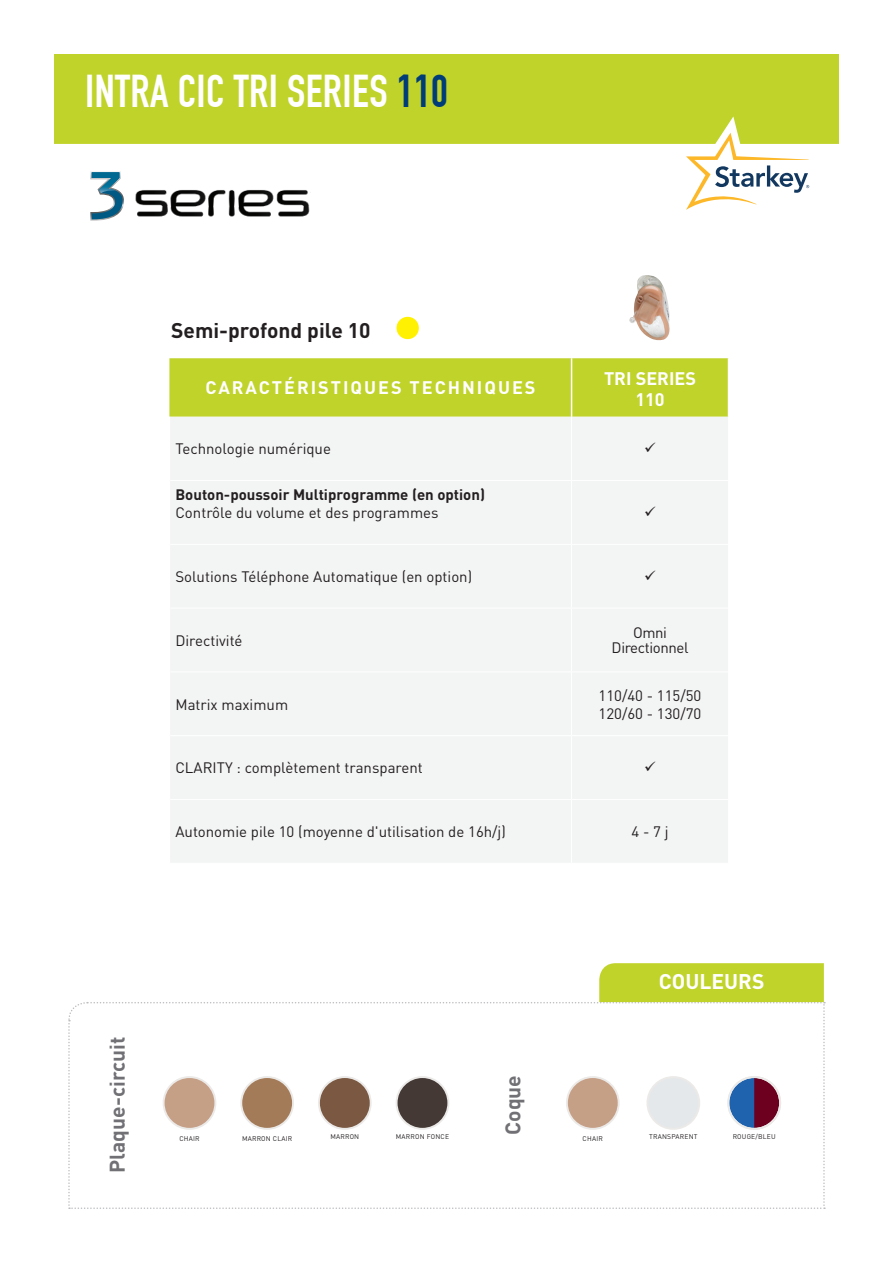
<style>
.page{position:relative;width:893px;height:1263px;background:#fff}
.page>*{position:absolute;margin:0;border:0;box-sizing:border-box;transform-origin:0 0}
.t1{font:45px "DIN Engschrift";letter-spacing:.01em;color:#fff}
.t2{font:700 21px "DINOT";color:#717074}
.t3{font:700 21px "DINOT";color:#231f20}
.t4{font:700 21px "DINOT";color:#fff}
.t5{font:700 18px "DINOT";letter-spacing:.11em;color:#fff}
.t6{font:700 18px/21px "DINOT";color:#fff;text-align:center}
.t7{font:15px/18px "DINOT";color:#231f20}
.t8{font:700 15px "DINOT";color:#231f20}
.t9{font:15px/15px "DINOT";letter-spacing:-.025em;color:#231f20;text-align:center}
.t10{font:6.75px "DINOT";letter-spacing:.03em;color:#231f20}
.s1{color:#003d78}
</style>
<div class="page">
<svg style="left:68px;top:963px;width:757px;height:246px"></svg>
<div style="left:727px;top:1076px;width:54px;height:54px;border:2px solid #ebeae8;border-radius:50%"></div>
<div style="left:54px;top:54px;width:785px;height:90px;background:#c0d32b"></div>
<svg style="left:686px;top:133px;width:123px;height:77px"></svg>
<img style="left:629px;top:275px;width:41px;height:66px">
<div style="left:169px;top:358px;width:559px;height:59px;background:#c0d32b"></div>
<div style="left:171px;top:417px;width:557px;height:445px;background:#f3f4f4"></div>
<hr style="left:571px;top:417px;width:1px;height:63px;background:#fff">
<hr style="left:571px;top:481px;width:1px;height:63px;background:#fff">
<hr style="left:170px;top:544px;width:402px;height:1px;background:#fff">
<hr style="left:572px;top:544px;width:157px;height:1px;background:#fff">
<hr style="left:571px;top:545px;width:1px;height:63px;background:#fff">
<hr style="left:170px;top:608px;width:402px;height:1px;background:#fff">
<hr style="left:572px;top:608px;width:157px;height:1px;background:#fff">
<hr style="left:571px;top:608px;width:1px;height:63px;background:#fff">
<hr style="left:170px;top:671px;width:402px;height:1px;background:#fff">
<hr style="left:572px;top:671px;width:157px;height:1px;background:#fff">
<hr style="left:571px;top:672px;width:1px;height:63px;background:#fff">
<hr style="left:170px;top:735px;width:402px;height:1px;background:#fff">
<hr style="left:572px;top:735px;width:157px;height:1px;background:#fff">
<hr style="left:571px;top:736px;width:1px;height:63px;background:#fff">
<hr style="left:170px;top:799px;width:402px;height:1px;background:#fff">
<hr style="left:572px;top:799px;width:157px;height:1px;background:#fff">
<hr style="left:571px;top:800px;width:1px;height:63px;background:#fff">
<hr style="left:572px;top:480px;width:156px;height:1px;background:#fff">
<hr style="left:170px;top:480px;width:402px;height:1px;background:#fff">
<hr style="left:571px;top:358px;width:1px;height:59px;background:#fff">
<div style="left:396px;top:317px;width:23px;height:22px;background:#fff101;border-radius:50%"></div>
<svg style="left:90px;top:171px;width:34px;height:50px"></svg>
<div style="left:229px;top:190px;width:6px;height:27px;background:#4b4c4b;border-radius:3px"></div>
<div style="left:229px;top:190px;width:5px;height:26px;background:#050504;border-radius:2px"></div>
<svg style="left:136px;top:190px;width:90px;height:27px"></svg>
<svg style="left:238px;top:190px;width:71px;height:27px"></svg>
<svg style="left:645px;top:443px;width:10px;height:10px"></svg>
<svg style="left:645px;top:506px;width:10px;height:10px"></svg>
<svg style="left:645px;top:570px;width:10px;height:10px"></svg>
<svg style="left:645px;top:762px;width:10px;height:9px"></svg>
<h1 class="t1" style="left:85px;top:65px;width:364px">INTRA CIC TRI SERIES <span class="s1">110</span></h1>
<h1 class="t1" style="left:128px;top:77px;width:303px">TRI SERIES SANS-FIL</h1>
<h2 class="t3" style="left:171px;top:317px;width:201px">Semi-profond pile 10</h2>
<p class="t5" style="left:205px;top:376px;width:332px">CARACTÉRISTIQUES TECHNIQUES</p>
<p class="t6" style="left:604px;top:367px;width:94px">TRI SERIES<br>110</p>
<p class="t7" style="left:175px;top:440px;width:157px">Technologie numérique</p>
<p class="t8" style="left:175px;top:485px;width:311px">Bouton-poussoir Multiprogramme (en option)</p>
<p class="t7" style="left:175px;top:503px;width:265px">Contrôle du volume et des programmes</p>
<p class="t7" style="left:175px;top:567px;width:298px">Solutions Téléphone Automatique (en option)</p>
<p class="t7" style="left:175px;top:631px;width:69px">Directivité</p>
<p class="t9" style="left:612px;top:625px;width:78px">Omni<br>Directionnel</p>
<p class="t7" style="left:175px;top:695px;width:114px">Matrix maximum</p>
<p class="t7" style="left:599px;top:686px;width:104px">110/40 - 115/50<br>120/60 - 130/70</p>
<p class="t7" style="left:175px;top:759px;width:249px">CLARITY : complètement transparent</p>
<p class="t7" style="left:175px;top:822px;width:332px">Autonomie pile 10 (moyenne d'utilisation de 16h/j)</p>
<p class="t7" style="left:631px;top:822px;width:39px">4 - 7 j</p>
<h2 class="t2" style="left:104px;top:1173px;width:138px;rotate:-90deg">Plaque-circuit</h2>
<h2 class="t4" style="left:659px;top:968px;width:107px">COULEURS</h2>
<h2 class="t2" style="left:499px;top:1135px;width:61px;rotate:-90deg">Coque</h2>
<p class="t10" style="left:179px;top:1134px;width:22px">CHAIR</p>
<p class="t10" style="left:242px;top:1134px;width:52px">MARRON CLAIR</p>
<p class="t10" style="left:330px;top:1133px;width:30px">MARRON</p>
<p class="t10" style="left:396px;top:1133px;width:55px">MARRON FONCE</p>
<p class="t10" style="left:583px;top:1134px;width:22px">CHAIR</p>
<p class="t10" style="left:649px;top:1133px;width:50px">TRANSPARENT</p>
<p class="t10" style="left:733px;top:1133px;width:45px">ROUGE/BLEU</p>
</div>
